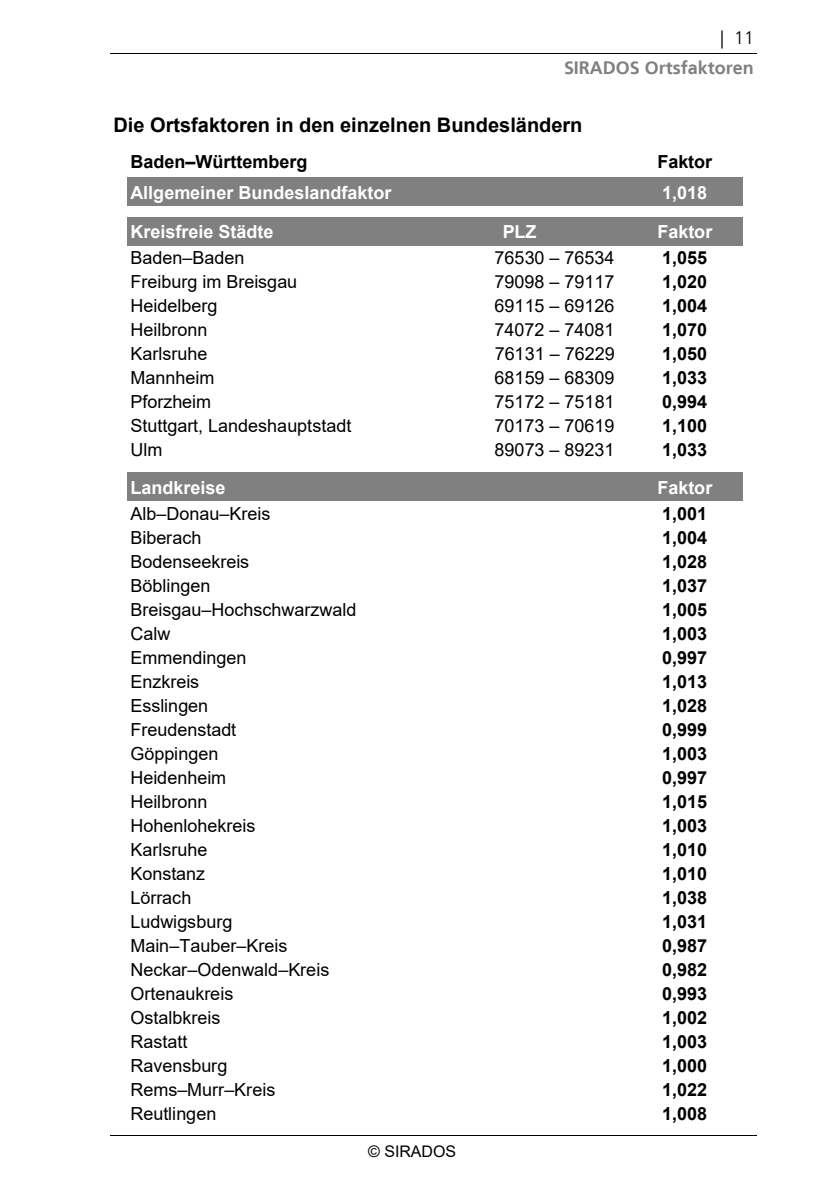
<style>
.page{position:relative;width:840px;height:1190px;background:#fff}
.page>*{position:absolute;margin:0;border:0;box-sizing:border-box;transform-origin:0 0}
.t1{font:700 20px "Arial";color:#000}
.t2{font:18px "Arial";color:#000}
.t3{font:700 18px "Arial";color:#000}
.t4{font:700 18px "Arial";color:#fff}
.t5{font:700 18px "Frutiger LT";color:#808080}
.t6{font:300 18px "Frutiger LT";color:#000}
.t7{font:16px "Arial";color:#000}
</style>
<div class="page">
<hr style="left:110px;top:53px;width:647px;height:1px;background:#000">
<hr style="left:110px;top:1135px;width:647px;height:1px;background:#000">
<div style="left:128px;top:177px;width:355px;height:28px;background:#808080"></div>
<div style="left:483px;top:177px;width:147px;height:28px;background:#808080"></div>
<div style="left:630px;top:177px;width:113px;height:28px;background:#808080"></div>
<div style="left:128px;top:217px;width:355px;height:28px;background:#808080"></div>
<div style="left:483px;top:217px;width:147px;height:28px;background:#808080"></div>
<div style="left:630px;top:217px;width:113px;height:28px;background:#808080"></div>
<div style="left:128px;top:473px;width:355px;height:28px;background:#808080"></div>
<div style="left:483px;top:473px;width:147px;height:28px;background:#808080"></div>
<div style="left:630px;top:473px;width:113px;height:28px;background:#808080"></div>
<p class="t6" style="left:720px;top:31px;width:36px">| 11</p>
<p class="t5" style="left:564px;top:61px;width:191px">SIRADOS Ortsfaktoren</p>
<p class="t1" style="left:113px;top:114px;width:471px">Die Ortsfaktoren in den einzelnen Bundesländern</p>
<p class="t3" style="left:130px;top:152px;width:178px">Baden–Württemberg</p>
<p class="t3" style="left:657px;top:152px;width:56px">Faktor</p>
<p class="t4" style="left:130px;top:182px;width:263px">Allgemeiner Bundeslandfaktor</p>
<p class="t4" style="left:662px;top:182px;width:46px">1,018</p>
<p class="t4" style="left:130px;top:222px;width:145px">Kreisfreie Städte</p>
<p class="t4" style="left:503px;top:222px;width:35px">PLZ</p>
<p class="t4" style="left:657px;top:222px;width:57px">Faktor</p>
<p class="t2" style="left:130px;top:248px;width:116px">Baden–Baden</p>
<p class="t2" style="left:495px;top:248px;width:121px">76530 – 76534</p>
<p class="t3" style="left:662px;top:248px;width:46px">1,055</p>
<p class="t2" style="left:130px;top:272px;width:168px">Freiburg im Breisgau</p>
<p class="t2" style="left:495px;top:272px;width:122px">79098 – 79117</p>
<p class="t3" style="left:662px;top:272px;width:46px">1,020</p>
<p class="t2" style="left:130px;top:296px;width:88px">Heidelberg</p>
<p class="t2" style="left:495px;top:296px;width:121px">69115 – 69126</p>
<p class="t3" style="left:662px;top:296px;width:46px">1,004</p>
<p class="t2" style="left:130px;top:320px;width:78px">Heilbronn</p>
<p class="t2" style="left:495px;top:320px;width:121px">74072 – 74081</p>
<p class="t3" style="left:662px;top:320px;width:46px">1,070</p>
<p class="t2" style="left:130px;top:344px;width:79px">Karlsruhe</p>
<p class="t2" style="left:495px;top:344px;width:121px">76131 – 76229</p>
<p class="t3" style="left:662px;top:344px;width:46px">1,050</p>
<p class="t2" style="left:130px;top:368px;width:85px">Mannheim</p>
<p class="t2" style="left:495px;top:368px;width:121px">68159 – 68309</p>
<p class="t3" style="left:662px;top:368px;width:46px">1,033</p>
<p class="t2" style="left:130px;top:392px;width:82px">Pforzheim</p>
<p class="t2" style="left:495px;top:392px;width:122px">75172 – 75181</p>
<p class="t3" style="left:662px;top:392px;width:46px">0,994</p>
<p class="t2" style="left:130px;top:416px;width:222px">Stuttgart, Landeshauptstadt</p>
<p class="t2" style="left:495px;top:416px;width:122px">70173 – 70619</p>
<p class="t3" style="left:662px;top:416px;width:46px">1,100</p>
<p class="t2" style="left:130px;top:440px;width:33px">Ulm</p>
<p class="t2" style="left:495px;top:440px;width:121px">89073 – 89231</p>
<p class="t3" style="left:662px;top:440px;width:46px">1,033</p>
<p class="t4" style="left:130px;top:478px;width:97px">Landkreise</p>
<p class="t4" style="left:657px;top:478px;width:57px">Faktor</p>
<p class="t2" style="left:130px;top:504px;width:142px">Alb–Donau–Kreis</p>
<p class="t3" style="left:662px;top:504px;width:46px">1,001</p>
<p class="t2" style="left:130px;top:528px;width:72px">Biberach</p>
<p class="t3" style="left:662px;top:528px;width:46px">1,004</p>
<p class="t2" style="left:130px;top:552px;width:120px">Bodenseekreis</p>
<p class="t3" style="left:662px;top:552px;width:46px">1,028</p>
<p class="t2" style="left:130px;top:576px;width:81px">Böblingen</p>
<p class="t3" style="left:662px;top:576px;width:46px">1,037</p>
<p class="t2" style="left:130px;top:600px;width:227px">Breisgau–Hochschwarzwald</p>
<p class="t3" style="left:662px;top:600px;width:46px">1,005</p>
<p class="t2" style="left:130px;top:624px;width:42px">Calw</p>
<p class="t3" style="left:662px;top:624px;width:46px">1,003</p>
<p class="t2" style="left:130px;top:648px;width:118px">Emmendingen</p>
<p class="t3" style="left:662px;top:648px;width:46px">0,997</p>
<p class="t2" style="left:130px;top:672px;width:70px">Enzkreis</p>
<p class="t3" style="left:662px;top:672px;width:46px">1,013</p>
<p class="t2" style="left:130px;top:696px;width:79px">Esslingen</p>
<p class="t3" style="left:662px;top:696px;width:46px">1,028</p>
<p class="t2" style="left:130px;top:720px;width:107px">Freudenstadt</p>
<p class="t3" style="left:662px;top:720px;width:46px">0,999</p>
<p class="t2" style="left:130px;top:744px;width:89px">Göppingen</p>
<p class="t3" style="left:662px;top:744px;width:46px">1,003</p>
<p class="t2" style="left:130px;top:768px;width:97px">Heidenheim</p>
<p class="t3" style="left:662px;top:768px;width:46px">0,997</p>
<p class="t2" style="left:130px;top:792px;width:78px">Heilbronn</p>
<p class="t3" style="left:662px;top:792px;width:46px">1,015</p>
<p class="t2" style="left:130px;top:816px;width:126px">Hohenlohekreis</p>
<p class="t3" style="left:662px;top:816px;width:46px">1,003</p>
<p class="t2" style="left:130px;top:840px;width:79px">Karlsruhe</p>
<p class="t3" style="left:662px;top:840px;width:46px">1,010</p>
<p class="t2" style="left:130px;top:864px;width:76px">Konstanz</p>
<p class="t3" style="left:662px;top:864px;width:46px">1,010</p>
<p class="t2" style="left:130px;top:888px;width:62px">Lörrach</p>
<p class="t3" style="left:662px;top:888px;width:46px">1,038</p>
<p class="t2" style="left:130px;top:912px;width:104px">Ludwigsburg</p>
<p class="t3" style="left:662px;top:912px;width:46px">1,031</p>
<p class="t2" style="left:130px;top:936px;width:158px">Main–Tauber–Kreis</p>
<p class="t3" style="left:662px;top:936px;width:46px">0,987</p>
<p class="t2" style="left:130px;top:960px;width:200px">Neckar–Odenwald–Kreis</p>
<p class="t3" style="left:662px;top:960px;width:46px">0,982</p>
<p class="t2" style="left:130px;top:984px;width:104px">Ortenaukreis</p>
<p class="t3" style="left:662px;top:984px;width:46px">0,993</p>
<p class="t2" style="left:130px;top:1008px;width:92px">Ostalbkreis</p>
<p class="t3" style="left:662px;top:1008px;width:46px">1,002</p>
<p class="t2" style="left:130px;top:1032px;width:59px">Rastatt</p>
<p class="t3" style="left:662px;top:1032px;width:46px">1,003</p>
<p class="t2" style="left:130px;top:1056px;width:99px">Ravensburg</p>
<p class="t3" style="left:662px;top:1056px;width:46px">1,000</p>
<p class="t2" style="left:130px;top:1080px;width:146px">Rems–Murr–Kreis</p>
<p class="t3" style="left:662px;top:1080px;width:46px">1,022</p>
<p class="t2" style="left:130px;top:1104px;width:87px">Reutlingen</p>
<p class="t3" style="left:662px;top:1104px;width:46px">1,008</p>
<p class="t7" style="left:368px;top:1142px;width:90px">© SIRADOS</p>
</div>
